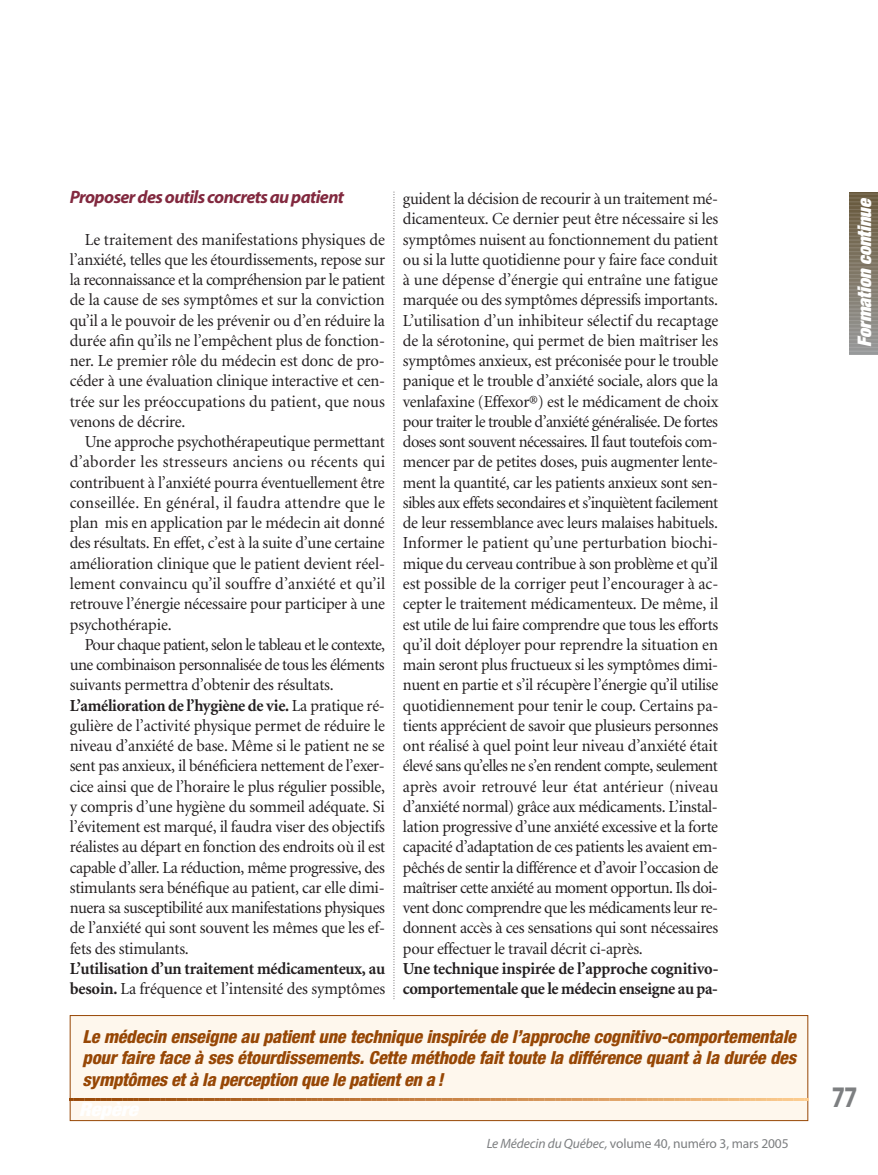
<style>
.page{position:relative;width:878px;height:1175px;background:#fff}
.page>*{position:absolute;margin:0;border:0;box-sizing:border-box;transform-origin:0 0}
.t1{font:700 30px "Myriad";color:#7d7f81;scale:.8 1}
.t2{font:italic 900 expanded 18.75px "Helvetica Neue";color:#fff}
.t3{font:italic 800 condensed 18px/21.8px "Helvetica Neue";letter-spacing:-.015em;color:#974705;text-align:justify}
.t4{font:italic 700 18px "Myriad";letter-spacing:-.035em;color:#82293f}
.t5{font:16.8px/20.2px "Minion";letter-spacing:-.015em;color:#231f20;text-align:justify}
.t6{font:700 16.8px/20.2px "Minion";letter-spacing:-.015em;color:#231f20}
.t7{font:13.5px "Myriad";letter-spacing:-.01em;color:#7d7f81}
.s1{font-weight:700}
.s2{font-weight:400}
.s3{font-style:italic}
</style>
<div class="page">
<svg style="left:393px;top:192px;width:1px;height:807px"></svg>
<svg style="left:849px;top:192px;width:29px;height:163px;background:#847d6e"></svg>
<div style="left:70px;top:1015px;width:737px;height:105px;background:#fef7ed"></div>
<div style="left:70px;top:1015px;width:738px;height:105px;border:1px solid #974705"></div>
<svg style="left:70px;top:1098px;width:23px;height:22px"></svg>
<hr style="left:97px;top:1098px;width:2px;height:22px;background:#9b4b0a">
<svg style="left:103px;top:1098px;width:109px;height:22px"></svg>
<hr style="left:216px;top:1098px;width:2px;height:22px;background:#a95d1e">
<svg style="left:222px;top:1098px;width:109px;height:22px"></svg>
<hr style="left:335px;top:1098px;width:2px;height:22px;background:#ba7133">
<svg style="left:341px;top:1098px;width:255px;height:22px"></svg>
<hr style="left:600px;top:1098px;width:2px;height:22px;background:#dea065">
<svg style="left:606px;top:1098px;width:109px;height:22px"></svg>
<hr style="left:719px;top:1098px;width:2px;height:22px;background:#efba7d">
<svg style="left:725px;top:1098px;width:82px;height:22px"></svg>
<p class="t4" style="left:70px;top:190px;width:276px">Proposer des outils concrets au patient</p>
<p class="t5" style="left:70px;top:230px;width:317px;text-indent:15px">Le traitement des manifestations physiques de l’anxiété, telles que les étourdissements, repose sur la reconnaissance et la compréhension par le patient de la cause de ses symptômes et sur la conviction qu’il a le pouvoir de les prévenir ou d’en réduire la durée afin qu’ils ne l’empêchent plus de fonction&shy;ner. Le premier rôle du médecin est donc de pro&shy;céder à une évaluation clinique interactive et cen&shy;trée sur les préoccupations du patient, que nous venons de décrire.</p>
<p class="t5" style="left:70px;top:433px;width:317px;text-indent:15px">Une approche psychothérapeutique permettant d’aborder les stresseurs anciens ou récents qui contribuent à l’anxiété pourra éventuellement être conseillée. En général, il faudra attendre que le plan mis en application par le médecin ait donné des résultats. En effet, c’est à la suite d’une certaine amélioration clinique que le patient devient réel&shy;lement convaincu qu’il souffre d’anxiété et qu’il retrouve l’énergie nécessaire pour participer à une psychothérapie.</p>
<p class="t5" style="left:70px;top:635px;width:317px;text-align:left;text-indent:15px">Pour chaque patient, selon le tableau et le contexte, une combinaison personnalisée de tous les éléments suivants permettra d’obtenir des résultats.<br><span class="s1">L’amélioration de l’hygiène de vie.</span> La pratique ré&shy;gulière de l’activité physique permet de réduire le niveau d’anxiété de base. Même si le patient ne se sent pas anxieux, il bénéficiera nettement de l’exer&shy;cice ainsi que de l’horaire le plus régulier possible, y compris d’une hygiène du sommeil adéquate. Si l’évitement est marqué, il faudra viser des objectifs réalistes au départ en fonction des endroits où il est capable d’aller. La réduction, même progressive, des stimulants sera bénéfique au patient, car elle dimi&shy;nuera sa susceptibilité aux manifestations physiques de l’anxiété qui sont souvent les mêmes que les ef&shy;fets des stimulants.</p>
<p class="t6" style="left:70px;top:959px;width:317px">L’utilisation d’un traitement médicamenteux, au besoin. <span class="s2">La fréquence et l’intensité des symptômes</span></p>
<p class="t5" style="left:403px;top:190px;width:317px">guident la décision de recourir à un traitement mé&shy;dicamenteux. Ce dernier peut être nécessaire si les symptômes nuisent au fonctionnement du patient ou si la lutte quotidienne pour y faire face conduit à une dépense d’énergie qui entraîne une fatigue marquée ou des symptômes dépressifs importants.<br>L’utilisation d’un inhibiteur sélectif du recaptage de la sérotonine, qui permet de bien maîtriser les symptômes anxieux, est préconisée pour le trouble panique et le trouble d’anxiété sociale, alors que la venlafaxine (Effexor®) est le médicament de choix pour traiter le trouble d’anxiété généralisée. De fortes doses sont souvent nécessaires. Il faut toutefois com&shy;mencer par de petites doses, puis augmenter lente&shy;ment la quantité, car les patients anxieux sont sen&shy;sibles aux effets secondaires et s’inquiètent facilement de leur ressemblance avec leurs malaises habituels.<br>Informer le patient qu’une perturbation biochi&shy;mique du cerveau contribue à son problème et qu’il est possible de la corriger peut l’encourager à ac&shy;cepter le traitement médicamenteux. De même, il est utile de lui faire comprendre que tous les efforts qu’il doit déployer pour reprendre la situation en main seront plus fructueux si les symptômes dimi&shy;nuent en partie et s’il récupère l’énergie qu’il utilise quotidiennement pour tenir le coup. Certains pa&shy;tients apprécient de savoir que plusieurs personnes ont réalisé à quel point leur niveau d’anxiété était élevé sans qu’elles ne s’en rendent compte, seulement après avoir retrouvé leur état antérieur (niveau d’anxiété normal) grâce aux médicaments. L’instal&shy;lation progressive d’une anxiété excessive et la forte capacité d’adaptation de ces patients les avaient em&shy;pêchés de sentir la différence et d’avoir l’occasion de maîtriser cette anxiété au moment opportun. Ils doi&shy;vent donc comprendre que les médicaments leur re&shy;donnent accès à ces sensations qui sont nécessaires pour effectuer le travail décrit ci-après.</p>
<p class="t6" style="left:403px;top:959px;width:317px">Une technique inspirée de l’approche cognitivo&shy;comportementale que le médecin enseigne au pa-</p>
<p class="t3" style="left:82px;top:1026px;width:715px">Le médecin enseigne au patient une technique inspirée de l’approche cognitivo-comportementale pour faire face à ses étourdissements. Cette méthode fait toute la différence quant à la durée des symptômes et à la perception que le patient en a !</p>
<p class="t7" style="left:486px;top:1138px;width:303px"><span class="s3">Le Médecin du Québec,</span> volume 40, numéro 3, mars 2005</p>
<p class="t2" style="left:857px;top:347px;width:150px;rotate:-90deg">Formation continue</p>
<h1 class="t1" style="left:831px;top:1086px;width:34px">77</h1>
</div>
